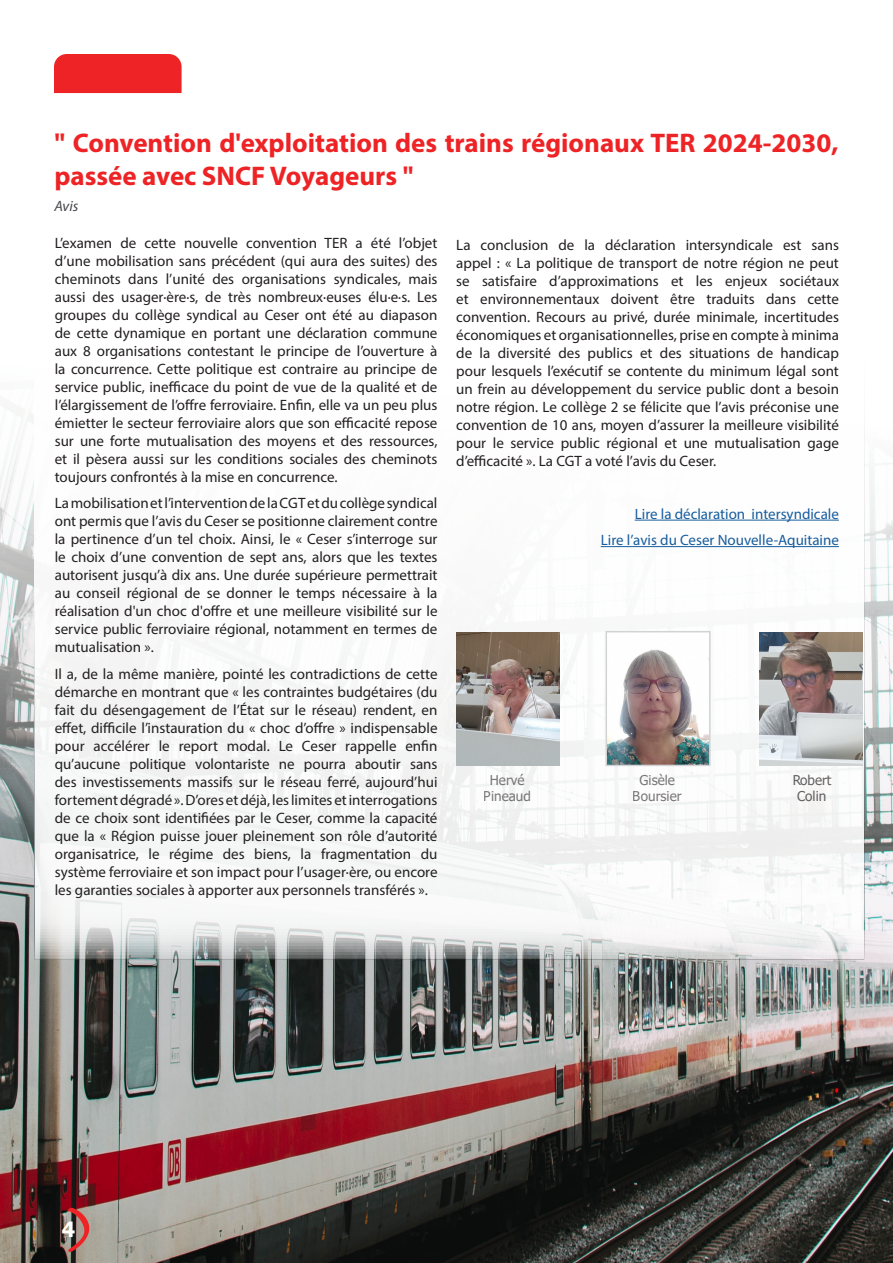
<style>
.page{position:relative;width:893px;height:1263px;background:#fff}
.page>*{position:absolute;margin:0;border:0;box-sizing:border-box;transform-origin:0 0}
.t1{font:700 27px/32.4px "Myriad Pro";color:#ee2325}
.t2{font:700 21px "Tahoma";color:#fff}
.t3{font:15px/18px "Myriad Pro";color:#231f20;text-align:justify}
.t4{font:15px "Myriad Pro";color:#175d9e}
.t5{font:italic 15px "Myriad Pro";color:#47474c}
.t6{font:13.5px/16.2px "Tahoma";color:#231f20;text-align:center}
</style>
<div class="page">
<img style="left:0;top:406px;width:893px;height:857px">
<div style="left:54px;top:54px;width:128px;height:39px;background:#ee2325"></div>
<svg style="left:68px;top:1208px;width:21px;height:44px"></svg>
<div style="left:34px;top:236px;width:830px;height:724px;background:#fff;border:2px solid #fff"></div>
<img style="left:608px;top:649px;width:99px;height:114px">
<div style="left:605px;top:631px;width:105px;height:135px;border:2px solid #d1d2d4"></div>
<hr style="left:635px;top:520px;width:204px;height:1px;background:#175d9e">
<hr style="left:601px;top:546px;width:238px;height:1px;background:#175d9e">
<img style="left:456px;top:632px;width:104px;height:134px">
<img style="left:759px;top:632px;width:104px;height:134px">
<p class="t1" style="left:54px;top:126px;width:786px">" Convention d'exploitation des trains régionaux TER 2024-2030, passée avec SNCF Voyageurs "</p>
<p class="t5" style="left:54px;top:197px;width:26px">Avis</p>
<p class="t3" style="left:55px;top:233px;width:384px">L’examen de cette nouvelle convention TER a été l’objet d’une mobilisation sans précédent (qui aura des suites) des cheminots dans l’unité des organisations syndicales, mais aussi des usager·ère·s, de très nombreux·euses élu·e·s. Les groupes du collège syndical au Ceser ont été au diapason de cette dynamique en portant une déclaration commune aux 8 organisations contestant le principe de l’ouverture à la concurrence. Cette politique est contraire au principe de service public, inefficace du point de vue de la qualité et de l’élargissement de l’offre ferroviaire. Enfin, elle va un peu plus émietter le secteur ferroviaire alors que son efficacité repose sur une forte mutualisation des moyens et des ressources, et il pèsera aussi sur les conditions sociales des cheminots toujours confrontés à la mise en concurrence.</p>
<p class="t3" style="left:55px;top:494px;width:384px">La mobilisation et l’intervention de la CGT et du collège syndical ont permis que l’avis du Ceser se positionne clairement contre la pertinence d’un tel choix. Ainsi, le « Ceser s’interroge sur le choix d’une convention de sept ans, alors que les textes autorisent jusqu’à dix ans. Une durée supérieure permettrait au conseil régional de se donner le temps nécessaire à la réalisation d'un choc d'offre et une meilleure visibilité sur le service public ferroviaire régional, notamment en termes de mutualisation ».</p>
<p class="t3" style="left:55px;top:664px;width:384px">Il a, de la même manière, pointé les contradictions de cette démarche en montrant que « les contraintes budgétaires (du fait du désengagement de l’État sur le réseau) rendent, en effet, difficile l’instauration du « choc d’offre » indispensable pour accélérer le report modal. Le Ceser rappelle enfin qu’aucune politique volontariste ne pourra aboutir sans des investissements massifs sur le réseau ferré, aujourd’hui fortement dégradé ». D’ores et déjà, les limites et interrogations de ce choix sont identifiées par le Ceser, comme la capacité que la « Région puisse jouer pleinement son rôle d’autorité organisatrice, le régime des biens, la fragmentation du système ferroviaire et son impact pour l’usager·ère, ou encore les garanties sociales à apporter aux personnels transférés ».</p>
<p class="t3" style="left:456px;top:235px;width:384px">La conclusion de la déclaration intersyndicale est sans appel : « La politique de transport de notre région ne peut se satisfaire d’approximations et les enjeux sociétaux et environnementaux doivent être traduits dans cette convention. Recours au privé, durée minimale, incertitudes économiques et organisationnelles, prise en compte à minima de la diversité des publics et des situations de handicap pour lesquels l’exécutif se contente du minimum légal sont un frein au développement du service public dont a besoin notre région. Le collège 2 se félicite que l’avis préconise une convention de 10 ans, moyen d’assurer la meilleure visibilité pour le service public régional et une mutualisation gage d’efficacité ». La CGT a voté l’avis du Ceser.</p>
<p class="t4" style="left:635px;top:504px;width:206px">Lire la déclaration intersyndicale</p>
<p class="t4" style="left:601px;top:531px;width:240px">Lire l’avis du Ceser Nouvelle-Aquitaine</p>
<p class="t6" style="left:484px;top:772px;width:49px">Hervé<br>Pineaud</p>
<p class="t6" style="left:633px;top:773px;width:50px">Gisèle<br>Boursier</p>
<p class="t6" style="left:792px;top:772px;width:41px">Robert<br>Colin</p>
<p class="t2" style="left:62px;top:1214px;width:15px">4</p>
</div>
